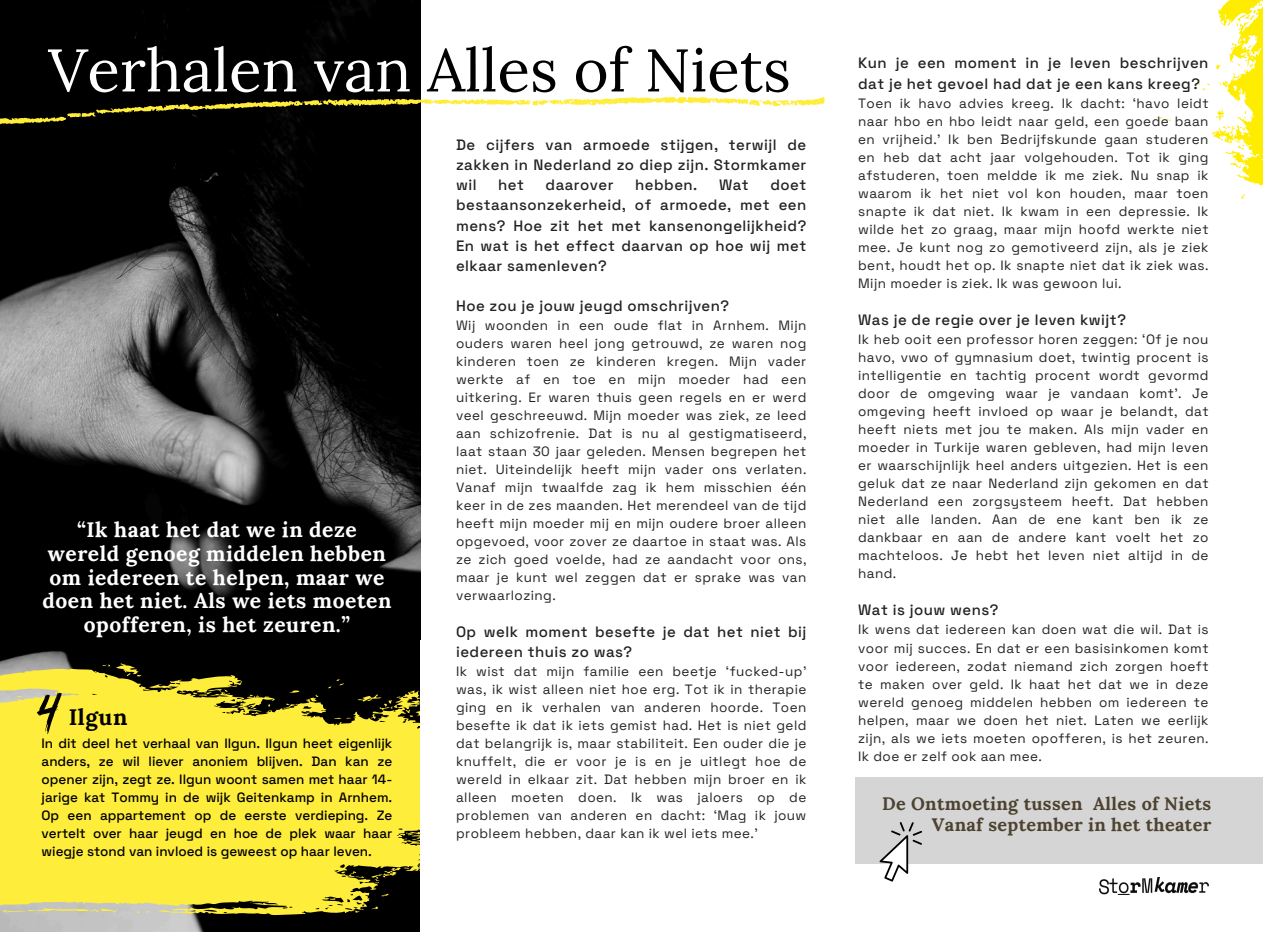
<style>
.page{position:relative;width:1263px;height:932px;background:#fff}
.page>*{position:absolute;margin:0;border:0;box-sizing:border-box;transform-origin:0 0}
.t1{font:60px "Lora";color:#000}
.t2{font:700 22.5px "Lora";letter-spacing:.025em;color:#000}
.t3{font:700 21px/23.7px "Lora";letter-spacing:.025em;color:#fff;text-align:center}
.t4{font:700 18px/21.3px "Lora";letter-spacing:.02em;color:#4d4230;text-align:right}
.t5{font:500 15px/20.2px "Space Grotesk";letter-spacing:.03em;color:#222;text-align:justify}
.t6{font:13.5px/18px "Space Grotesk";letter-spacing:.03em;color:#222;text-align:justify}
.t7{font:500 13.5px/18px "Space Grotesk";color:#000;text-align:justify}
.s1{color:#fff}
</style>
<div class="page">
<img style="left:0;top:0;width:420px;height:651px">
<svg style="left:0;top:651px;width:420px;height:280px;background:#ccbe36"></svg>
<svg style="left:283px;top:703px;width:12px;height:6px"></svg>
<svg style="left:102px;top:664px;width:8px;height:2px"></svg>
<svg style="left:2px;top:906px;width:116px;height:7px"></svg>
<svg style="left:251px;top:707px;width:8px;height:8px"></svg>
<svg style="left:288px;top:690px;width:12px;height:3px"></svg>
<svg style="left:328px;top:678px;width:16px;height:10px"></svg>
<svg style="left:334px;top:717px;width:17px;height:2px"></svg>
<svg style="left:341px;top:867px;width:70px;height:17px"></svg>
<svg style="left:371px;top:906px;width:8px;height:3px"></svg>
<svg style="left:405px;top:832px;width:9px;height:4px"></svg>
<svg style="left:358px;top:694px;width:62px;height:25px;background:#514b12"></svg>
<svg style="left:116px;top:663px;width:25px;height:13px"></svg>
<svg style="left:193px;top:689px;width:35px;height:7px"></svg>
<svg style="left:0;top:94px;width:825px;height:36px"></svg>
<div style="left:856px;top:776px;width:407px;height:87px;background:#d5d5d5"></div>
<svg style="left:879px;top:822px;width:43px;height:59px"></svg>
<svg style="left:1159px;top:117px;width:12px;height:4px"></svg>
<svg style="left:1197px;top:0;width:66px;height:199px"></svg>
<img style="left:1100px;top:877px;width:109px;height:17px">
<svg style="left:37px;top:692px;width:25px;height:42px"></svg>
<h2 class="t1" style="left:48px;top:31px;width:744px"><span class="s1">Verhalen van</span> Alles of Niets</h2>
<p class="t3" style="left:43px;top:518px;width:350px">“Ik haat het dat we in deze wereld genoeg middelen hebben om iedereen te helpen, maar we doen het niet. Als we iets moeten opofferen, is het zeuren.”</p>
<p class="t2" style="left:69px;top:702px;width:60px">Ilgun</p>
<p class="t7" style="left:42px;top:734px;width:352px">In dit deel het verhaal van Ilgun. Ilgun heet eigenlijk anders, ze wil liever anoniem blijven. Dan kan ze opener zijn, zegt ze. Ilgun woont samen met haar 14- jarige kat Tommy in de wijk Geitenkamp in Arnhem.<br>Op een appartement op de eerste verdieping. Ze vertelt over haar jeugd en hoe de plek waar haar wiegje stond van invloed is geweest op haar leven.</p>
<p class="t5" style="left:456px;top:134px;width:352px">De cijfers van armoede stijgen, terwijl de zakken in Nederland zo diep zijn. Stormkamer wil</p>
<p class="t5" style="left:456px;top:175px;width:352px;text-indent:314px">doet bestaansonzekerheid, of armoede, met een mens? Hoe zit het met kansenongelijkheid?<br>En wat is het effect daarvan op hoe wij met elkaar samenleven?</p>
<p class="t5" style="left:498px;top:175px;width:27px">het</p>
<p class="t5" style="left:546px;top:175px;width:70px">daarover</p>
<p class="t5" style="left:635px;top:175px;width:64px">hebben.</p>
<p class="t5" style="left:719px;top:175px;width:31px">Wat</p>
<p class="t5" style="left:456px;top:295px;width:275px">Hoe zou je jouw jeugd omschrijven?</p>
<p class="t6" style="left:456px;top:316px;width:352px">Wij woonden in een oude flat in Arnhem. Mijn ouders waren heel jong getrouwd, ze waren nog kinderen toen ze kinderen kregen. Mijn vader werkte af en toe en mijn moeder had een uitkering. Er waren thuis geen regels en er werd veel geschreeuwd. Mijn moeder was ziek, ze leed aan schizofrenie. Dat is nu al gestigmatiseerd, laat staan 30 jaar geleden. Mensen begrepen het niet. Uiteindelijk heeft mijn vader ons verlaten.<br>Vanaf mijn twaalfde zag ik hem misschien één keer in de zes maanden. Het merendeel van de tijd heeft mijn moeder mij en mijn oudere broer alleen opgevoed, voor zover ze daartoe in staat was. Als ze zich goed voelde, had ze aandacht voor ons, maar je kunt wel zeggen dat er sprake was van verwaarlozing.</p>
<p class="t5" style="left:456px;top:621px;width:352px">Op welk moment besefte je dat het niet bij iedereen thuis zo was?</p>
<p class="t6" style="left:456px;top:662px;width:352px">Ik wist dat mijn familie een beetje ‘fucked-up’ was, ik wist alleen niet hoe erg. Tot ik in therapie ging en ik verhalen van anderen hoorde. Toen besefte ik dat ik iets gemist had. Het is niet geld dat belangrijk is, maar stabiliteit. Een ouder die je knuffelt, die er voor je is en je uitlegt hoe de wereld in elkaar zit. Dat hebben mijn broer en ik alleen moeten doen. Ik was jaloers op de problemen van anderen en dacht: ‘Mag ik jouw probleem hebben, daar kan ik wel iets mee.’</p>
<p class="t5" style="left:858px;top:53px;width:352px">Kun je een moment in je leven beschrijven dat je het gevoel had dat je een kans kreeg?</p>
<p class="t6" style="left:858px;top:94px;width:352px">Toen ik havo advies kreeg. Ik dacht: ‘havo leidt naar hbo en hbo leidt naar geld, een goede baan en vrijheid.’ Ik ben Bedrijfskunde gaan studeren en heb dat acht jaar volgehouden. Tot ik ging afstuderen, toen meldde ik me ziek. Nu snap ik waarom ik het niet vol kon houden, maar toen snapte ik dat niet. Ik kwam in een depressie. Ik wilde het zo graag, maar mijn hoofd werkte niet mee. Je kunt nog zo gemotiveerd zijn, als je ziek bent, houdt het op. Ik snapte niet dat ik ziek was.<br>Mijn moeder is ziek. Ik was gewoon lui.</p>
<p class="t5" style="left:858px;top:309px;width:269px">Was je de regie over je leven kwijt?</p>
<h4 class="t6" style="left:858px;top:330px;width:352px">Ik heb ooit een professor horen zeggen: ‘Of je nou havo, vwo of gymnasium doet, twintig procent is intelligentie en tachtig procent wordt gevormd door de omgeving waar je vandaan komt’. Je omgeving heeft invloed op waar je belandt, dat heeft niets met jou te maken. Als mijn vader en moeder in Turkije waren gebleven, had mijn leven er waarschijnlijk heel anders uitgezien. Het is een geluk dat ze naar Nederland zijn gekomen en dat Nederland een zorgsysteem heeft. Dat hebben niet alle landen. Aan de ene kant ben ik ze dankbaar en aan de andere kant voelt het zo machteloos. Je hebt het leven niet altijd in de hand.</h4>
<h5 class="t5" style="left:858px;top:600px;width:142px">Wat is jouw wens?</h5>
<h5 class="t6" style="left:858px;top:620px;width:352px">Ik wens dat iedereen kan doen wat die wil. Dat is voor mij succes. En dat er een basisinkomen komt voor iedereen, zodat niemand zich zorgen hoeft te maken over geld. Ik haat het dat we in deze wereld genoeg middelen hebben om iedereen te helpen, maar we doen het niet. Laten we eerlijk zijn, als we iets moeten opofferen, is het zeuren.<br>Ik doe er zelf ook aan mee.</h5>
<h1 class="t4" style="left:882px;top:792px;width:331px">De Ontmoeting tussen Alles of Niets<br>Vanaf september in het theater</h1>
</div>
